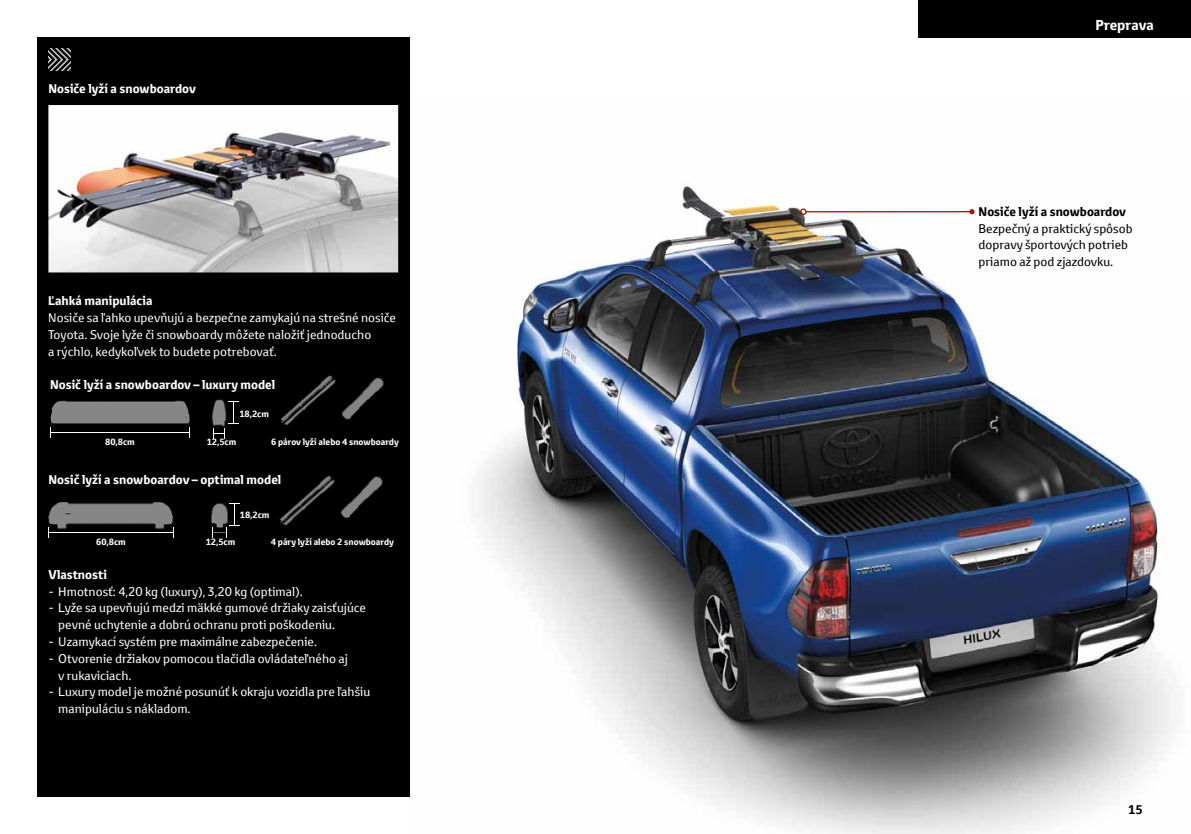
<style>
.page{position:relative;width:1191px;height:834px;background:#fff}
.page>*{position:absolute;margin:0;border:0;box-sizing:border-box;transform-origin:0 0}
.t1{font:700 14px "Toyota Text";color:#fff}
.t2{font:12.25px/16.8px "Toyota Text";color:#fff}
.t3{font:700 12.25px "Toyota Text";color:#fff}
.t4{font:12.25px/16.8px "Toyota Text";color:#000}
.t5{font:700 12.25px "Toyota Text";color:#000}
.t6{font:700 8.75px "Toyota Text";color:#fff}
</style>
<div class="page">
<img style="left:409px;top:101px;width:768px;height:732px">
<div style="left:918px;top:0;width:273px;height:37px;background:#000"></div>
<hr style="left:806px;top:211px;width:166px;height:1px;background:#ae0f0a">
<svg style="left:969px;top:209px;width:5px;height:5px"></svg>
<svg style="left:800px;top:208px;width:6px;height:7px"></svg>
<div style="left:37px;top:37px;width:372px;height:759px;background:#000"></div>
<svg style="left:48px;top:105px;width:351px;height:168px;background:#c6c4c4"></svg>
<img style="left:50px;top:400px;width:140px;height:23px">
<img style="left:212px;top:399px;width:11px;height:26px">
<img style="left:341px;top:377px;width:43px;height:43px">
<img style="left:280px;top:375px;width:56px;height:51px">
<img style="left:48px;top:502px;width:125px;height:27px">
<img style="left:211px;top:510px;width:1px;height:13px">
<img style="left:340px;top:476px;width:43px;height:43px">
<img style="left:279px;top:475px;width:56px;height:51px">
<hr style="left:50px;top:432px;width:140px;height:1px;background:#fff">
<svg style="left:213px;top:401px;width:26px;height:37px"></svg>
<hr style="left:49px;top:532px;width:124px;height:1px;background:#fff">
<svg style="left:212px;top:503px;width:28px;height:34px"></svg>
<svg style="left:48px;top:48px;width:23px;height:23px"></svg>
<p class="t3" style="left:48px;top:80px;width:149px">Nosiče lyží a snowboardov</p>
<p class="t3" style="left:48px;top:293px;width:106px">Ľahká manipulácia</p>
<p class="t2" style="left:48px;top:309px;width:349px">Nosiče sa ľahko upevňujú a bezpečne zamykajú na strešné nosiče<br>Toyota. Svoje lyže či snowboardy môžete naložiť jednoducho<br>a rýchlo, kedykoľvek to budete potrebovať.</p>
<p class="t3" style="left:50px;top:376px;width:227px">Nosič lyží a snowboardov – luxury model</p>
<p class="t6" style="left:239px;top:408px;width:31px">18,2cm</p>
<p class="t6" style="left:105px;top:436px;width:31px">80,8cm</p>
<p class="t6" style="left:207px;top:436px;width:31px">12,5cm</p>
<p class="t6" style="left:271px;top:436px;width:129px">6 párov lyží alebo 4 snowboardy</p>
<p class="t3" style="left:48px;top:471px;width:234px">Nosič lyží a snowboardov – optimal model</p>
<p class="t6" style="left:240px;top:508px;width:31px">18,2cm</p>
<p class="t6" style="left:96px;top:536px;width:31px">60,8cm</p>
<p class="t6" style="left:271px;top:536px;width:124px">4 páry lyží alebo 2 snowboardy</p>
<p class="t6" style="left:206px;top:536px;width:31px">12,5cm</p>
<p class="t3" style="left:48px;top:566px;width:60px">Vlastnosti</p>
<p class="t2" style="left:48px;top:582px;width:256px">- Hmotnosť: 4,20 kg (luxury), 3,20 kg (optimal).</p>
<p class="t2" style="left:58px;top:599px;width:309px;text-indent:-10px">- Lyže sa upevňujú medzi mäkké gumové držiaky zaisťujúce pevné uchytenie a dobrú ochranu proti poškodeniu.</p>
<p class="t2" style="left:48px;top:633px;width:270px">- Uzamykací systém pre maximálne zabezpečenie.</p>
<p class="t2" style="left:58px;top:649px;width:291px;text-indent:-10px">- Otvorenie držiakov pomocou tlačidla ovládateľného aj v rukaviciach.</p>
<p class="t2" style="left:58px;top:683px;width:313px;text-indent:-10px">- Luxury model je možné posunúť k okraju vozidla pre ľahšiu manipuláciu s nákladom.</p>
<p class="t1" style="left:1095px;top:15px;width:60px">Preprava</p>
<p class="t5" style="left:978px;top:203px;width:149px">Nosiče lyží a snowboardov</p>
<p class="t4" style="left:978px;top:220px;width:155px">Bezpečný a praktický spôsob dopravy športových potrieb priamo až pod zjazdovku.</p>
<p class="t5" style="left:1128px;top:800px;width:16px">15</p>
</div>
